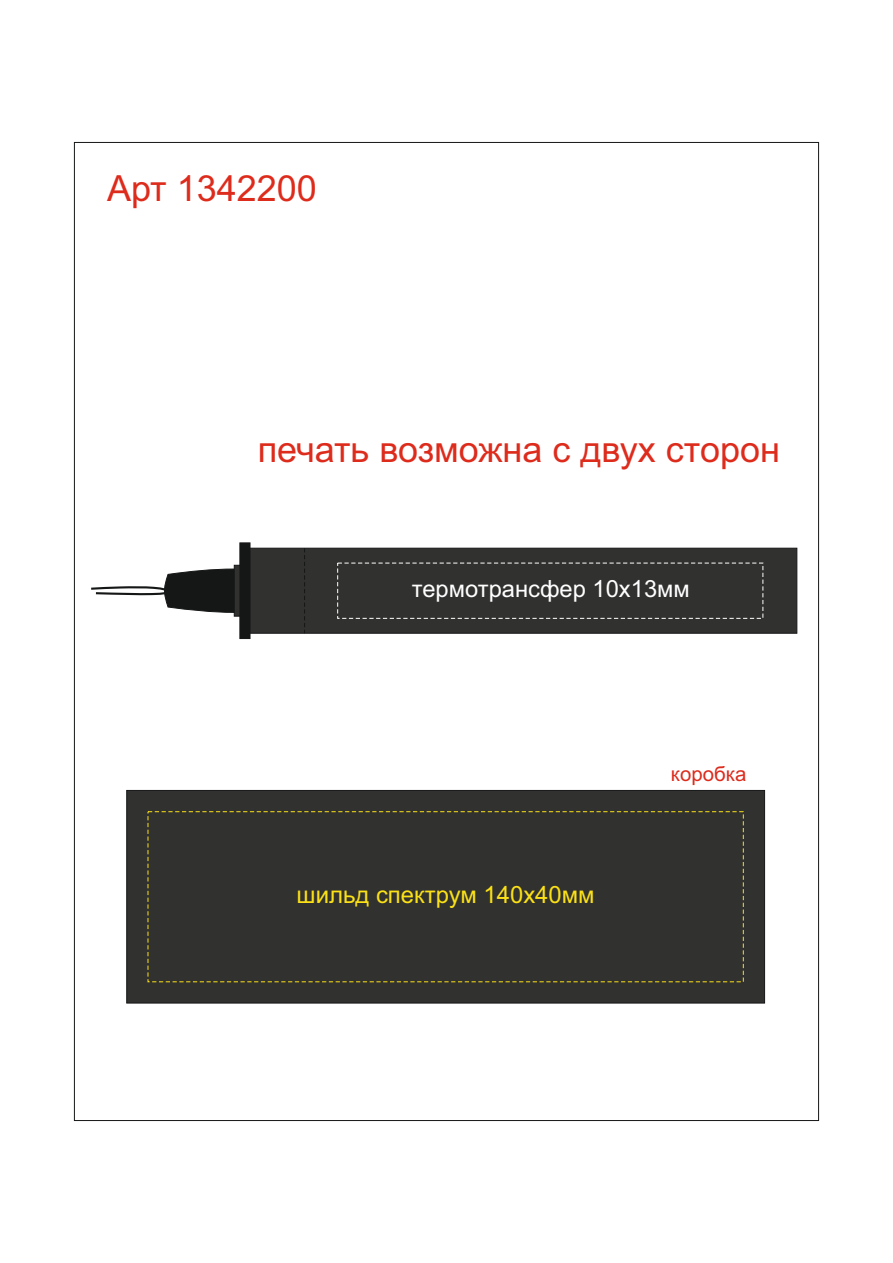
<style>
.page{position:relative;width:893px;height:1263px;background:#fff}
.page>*{position:absolute;margin:0;border:0;box-sizing:border-box;transform-origin:0 0}
.t1{font:36px "Arial";color:#dd2b1c}
.t2{font:23.85px "Arial";color:#fbe116}
.t3{font:23.7px "Arial";color:#fff}
.t4{font:20.4px "Arial";color:#dd2b1c}
</style>
<div class="page">
<div style="left:251px;top:547px;width:547px;height:87px;background:#313130"></div>
<svg style="left:304px;top:548px;width:1px;height:85px"></svg>
<svg style="left:91px;top:542px;width:160px;height:97px"></svg>
<div style="left:126px;top:789px;width:639px;height:215px;background:#313130"></div>
<p class="t1" style="left:107px;top:175px;width:211px">Арт 1342200</p>
<p class="t1" style="left:258px;top:436px;width:524px">печать возможна с двух сторон</p>
<p class="t3" style="left:412px;top:580px;width:279px">термотрансфер 10х13мм</p>
<p class="t2" style="left:297px;top:885px;width:300px">шильд спектрум 140х40мм</p>
<p class="t4" style="left:671px;top:766px;width:77px">коробка</p>
</div>
